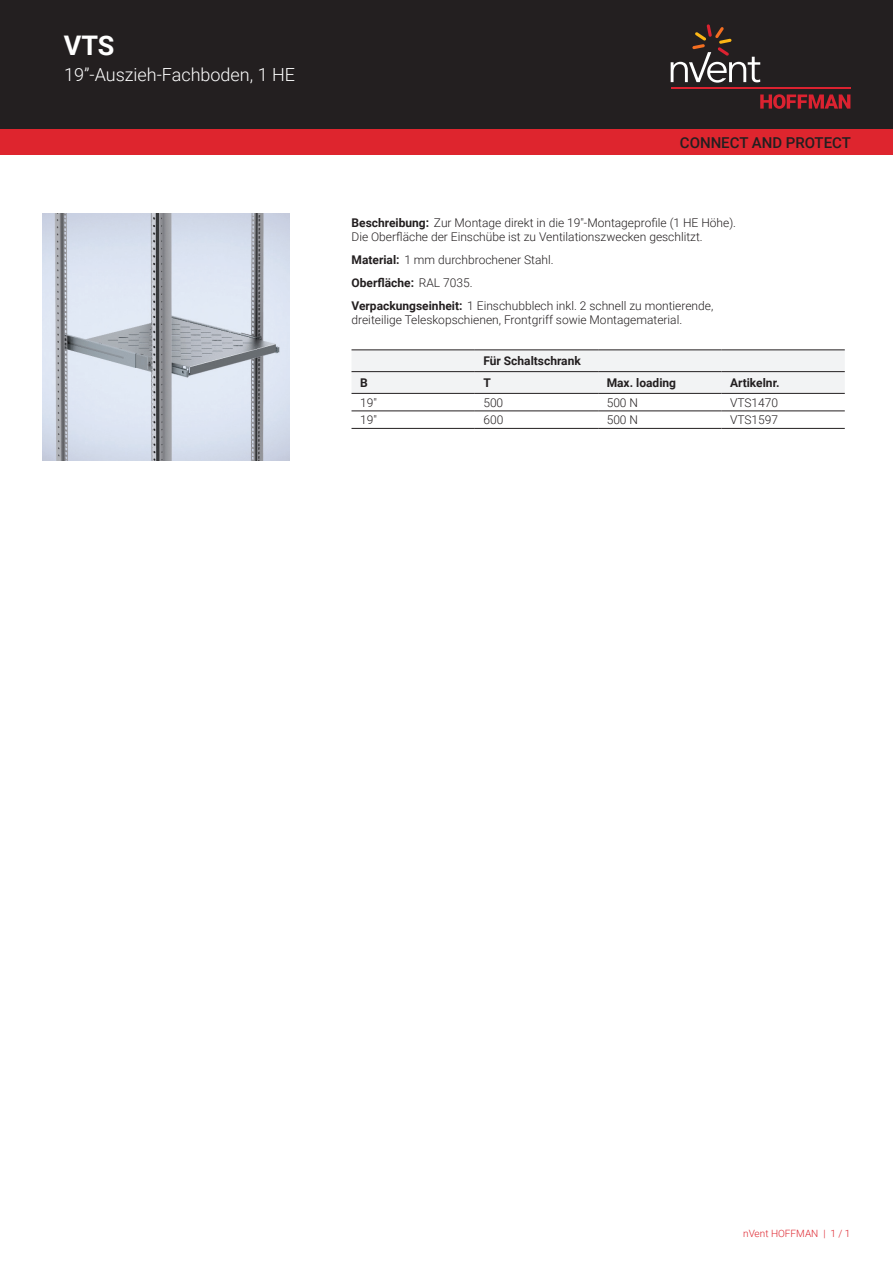
<style>
.page{position:relative;width:893px;height:1263px;background:#fff}
.page>*{position:absolute;margin:0;border:0;box-sizing:border-box;transform-origin:0 0}
.t1{font:700 27px "Roboto";color:#fff}
.t2{font:300 18px "Roboto";color:#fff}
.t3{font:500 15px "Roboto";color:#231f20}
.t4{font:300 12px/23px "Roboto";color:#231f20}
.t5{font:700 12px "Roboto";color:#231f20}
.t6{font:300 10.05px "Roboto";color:#de252e}
.s1{font-weight:700}
</style>
<div class="page">
<div style="left:0;top:0;width:893px;height:129px;background:#231f20"></div>
<svg style="left:760px;top:94px;width:90px;height:15px"></svg>
<hr style="left:671px;top:88px;width:179px;height:1px;background:#db2230">
<svg style="left:671px;top:24px;width:89px;height:59px"></svg>
<div style="left:0;top:129px;width:893px;height:26px;background:#de252e"></div>
<div style="left:351px;top:351px;width:494px;height:42px;background:#f2f3f4"></div>
<hr style="left:351px;top:350px;width:124px;height:1px;background:#231f20">
<hr style="left:475px;top:350px;width:123px;height:1px;background:#231f20">
<hr style="left:598px;top:350px;width:123px;height:1px;background:#231f20">
<hr style="left:721px;top:350px;width:124px;height:1px;background:#231f20">
<hr style="left:351px;top:411px;width:124px;height:1px;background:#231f20">
<hr style="left:475px;top:411px;width:123px;height:1px;background:#231f20">
<hr style="left:598px;top:411px;width:123px;height:1px;background:#231f20">
<hr style="left:721px;top:411px;width:124px;height:1px;background:#231f20">
<hr style="left:351px;top:428px;width:124px;height:1px;background:#231f20">
<hr style="left:475px;top:428px;width:123px;height:1px;background:#231f20">
<hr style="left:598px;top:428px;width:123px;height:1px;background:#231f20">
<hr style="left:721px;top:428px;width:124px;height:1px;background:#231f20">
<hr style="left:351px;top:371px;width:124px;height:1px;background:#231f20">
<hr style="left:475px;top:371px;width:123px;height:1px;background:#231f20">
<hr style="left:598px;top:371px;width:123px;height:1px;background:#231f20">
<hr style="left:721px;top:371px;width:124px;height:1px;background:#231f20">
<hr style="left:351px;top:393px;width:124px;height:1px;background:#231f20">
<hr style="left:475px;top:393px;width:123px;height:1px;background:#231f20">
<hr style="left:598px;top:393px;width:123px;height:1px;background:#231f20">
<hr style="left:721px;top:393px;width:124px;height:1px;background:#231f20">
<img style="left:43px;top:213px;width:246px;height:247px">
<h1 class="t1" style="left:64px;top:27px;width:52px">VTS</h1>
<h2 class="t2" style="left:64px;top:62px;width:232px">19”-Auszieh-Fachboden, 1 HE</h2>
<p class="t3" style="left:680px;top:132px;width:173px">CONNECT AND PROTECT</p>
<p class="t4" style="left:351px;top:215px;width:386px;line-height:14.4px"><span class="s1">Beschreibung:</span> Zur Montage direkt in die 19"-Montageprofile (1 HE Höhe).<br>Die Oberfläche der Einschübe ist zu Ventilationszwecken geschlitzt.</p>
<p class="t4" style="left:351px;top:248px;width:363px"><span class="s1">Material:</span> 1 mm durchbrochener Stahl.<br><span class="s1">Oberfläche:</span> RAL 7035.<br><span class="s1">Verpackungseinheit:</span> 1 Einschubblech inkl. 2 schnell zu montierende,</p>
<p class="t4" style="left:351px;top:308px;width:332px">dreiteilige Teleskopschienen, Frontgriff sowie Montagematerial.</p>
<p class="t5" style="left:483px;top:353px;width:99px">Für Schaltschrank</p>
<p class="t5" style="left:360px;top:374px;width:9px">B</p>
<p class="t5" style="left:483px;top:374px;width:9px">T</p>
<p class="t5" style="left:607px;top:374px;width:71px">Max. loading</p>
<p class="t5" style="left:730px;top:374px;width:51px">Artikelnr.</p>
<p class="t4" style="left:360px;top:390px;width:18px">19"</p>
<p class="t4" style="left:483px;top:390px;width:21px">500</p>
<p class="t4" style="left:607px;top:390px;width:33px">500 N</p>
<p class="t4" style="left:730px;top:390px;width:50px">VTS1470</p>
<p class="t4" style="left:360px;top:408px;width:18px">19"</p>
<p class="t4" style="left:483px;top:408px;width:21px">600</p>
<p class="t4" style="left:607px;top:408px;width:33px">500 N</p>
<p class="t4" style="left:730px;top:408px;width:50px">VTS1597</p>
<p class="t6" style="left:743px;top:1226px;width:109px">nVent HOFFMAN | 1 / 1</p>
</div>
